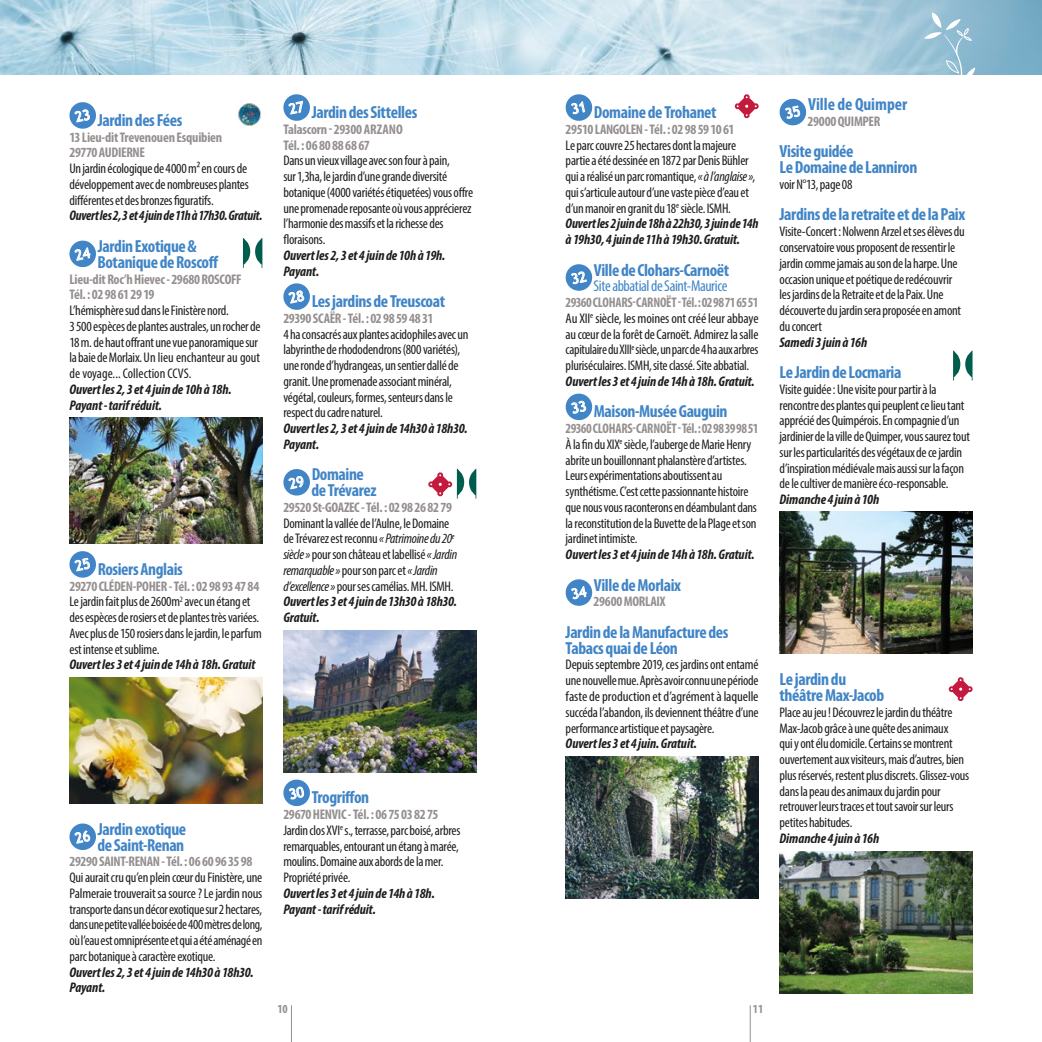
<style>
.page{position:relative;width:1042px;height:1042px;background:#fff}
.page>*{position:absolute;margin:0;border:0;box-sizing:border-box;transform-origin:0 0}
.t1{font:700 condensed 17.5px/15.8px "Myriad Pro";letter-spacing:-.025em;color:#4185c6}
.t2{font:700 condensed 17.5px "Myriad Pro";color:#4185c6}
.t3{font:condensed 15.75px "Myriad Pro";letter-spacing:-.025em;color:#4185c6}
.t4{font:condensed 14px/15.8px "Myriad Pro";letter-spacing:-.02em;color:#1d1d1b}
.t5{font:italic 700 condensed 14px/15.8px "Myriad Pro";letter-spacing:-.005em;color:#1d1d1b}
.t6{font:700 condensed 14px/15.8px "Myriad Pro";letter-spacing:-.025em;color:#95908f}
.t7{font:700 condensed 12.25px "Myriad Pro";color:#95908f}
.s1{font-weight:700;color:#95908f}
.s2{font-style:italic}
.s3{font-weight:700;font-style:italic}
</style>
<div class="page">
<hr style="left:750px;top:1005px;width:1px;height:37px;background:#95908f">
<hr style="left:291px;top:1005px;width:1px;height:37px;background:#95908f">
<svg style="left:735px;top:94px;width:23px;height:24px"></svg>
<img style="left:238px;top:103px;width:23px;height:23px">
<svg style="left:243px;top:238px;width:19px;height:30px"></svg>
<svg style="left:953px;top:350px;width:19px;height:30px"></svg>
<svg style="left:949px;top:677px;width:23px;height:24px"></svg>
<svg style="left:428px;top:468px;width:48px;height:31px"></svg>
<img style="left:0;top:0;width:1042px;height:74px">
<svg style="left:924px;top:12px;width:51px;height:63px;background:#9ec4d7"></svg>
<img style="left:69px;top:417px;width:193px;height:126px">
<img style="left:69px;top:677px;width:193px;height:126px">
<img style="left:283px;top:630px;width:193px;height:142px">
<img style="left:566px;top:756px;width:192px;height:142px">
<img style="left:779px;top:851px;width:193px;height:142px">
<img style="left:779px;top:512px;width:193px;height:142px">
<svg style="left:565px;top:94px;width:28px;height:27px"></svg>
<svg style="left:565px;top:264px;width:28px;height:27px"></svg>
<svg style="left:565px;top:393px;width:28px;height:28px"></svg>
<svg style="left:565px;top:579px;width:28px;height:27px"></svg>
<svg style="left:69px;top:102px;width:27px;height:27px"></svg>
<svg style="left:69px;top:240px;width:27px;height:28px"></svg>
<svg style="left:69px;top:551px;width:27px;height:27px"></svg>
<svg style="left:69px;top:823px;width:27px;height:27px"></svg>
<svg style="left:779px;top:98px;width:28px;height:28px"></svg>
<svg style="left:283px;top:94px;width:27px;height:27px"></svg>
<svg style="left:283px;top:283px;width:27px;height:27px"></svg>
<svg style="left:283px;top:469px;width:27px;height:27px"></svg>
<svg style="left:283px;top:779px;width:27px;height:28px"></svg>
<p class="t1" style="left:98px;top:112px;width:86px">Jardin des Fées</p>
<p class="t6" style="left:69px;top:129px;width:154px">13 Lieu-dit Trevenouen Esquibien<br>29770 AUDIERNE</p>
<p class="t4" style="left:69px;top:161px;width:181px">Un jardin écologique de 4000 m² en cours de développement avec de nombreuses plantes différentes et des bronzes figuratifs.</p>
<p class="t5" style="left:69px;top:208px;width:194px">Ouvert les 2, 3 et 4 juin de 11h à 17h30. Gratuit.</p>
<p class="t1" style="left:97px;top:238px;width:123px">Jardin Exotique &amp;<br>Botanique de Roscoff</p>
<p class="t6" style="left:69px;top:271px;width:174px">Lieu-dit Roc’h Hievec - 29680 ROSCOFF<br>Tél. : 02 98 61 29 19</p>
<p class="t4" style="left:69px;top:302px;width:192px">L’hémisphère sud dans le Finistère nord.<br>3 500 espèces de plantes australes, un rocher de 18 m. de haut offrant une vue panoramique sur la baie de Morlaix. Un lieu enchanteur au gout de voyage... Collection CCVS.</p>
<p class="t5" style="left:69px;top:381px;width:164px">Ouvert les 2, 3 et 4 juin de 10h à 18h.<br>Payant - tarif réduit.</p>
<p class="t1" style="left:98px;top:561px;width:87px">Rosiers Anglais</p>
<p class="t4" style="left:69px;top:578px;width:194px"><span class="s1">29270 CLÉDEN-POHER - Tél. : 02 98 93 47 84<br></span>Le jardin fait plus de 2600m<sup>2</sup> avec un étang et des espèces de rosiers et de plantes très variées.<br>Avec plus de 150 rosiers dans le jardin, le parfum est intense et sublime.</p>
<p class="t5" style="left:69px;top:656px;width:187px">Ouvert les 3 et 4 juin de 14h à 18h. Gratuit</p>
<p class="t1" style="left:312px;top:104px;width:107px">Jardin des Sittelles</p>
<p class="t6" style="left:283px;top:121px;width:121px">Talascorn - 29300 ARZANO<br>Tél. : 06 80 88 68 67</p>
<p class="t4" style="left:283px;top:153px;width:191px">Dans un vieux village avec son four à pain,<br>sur 1,3ha, le jardin d’une grande diversité botanique (4000 variétés étiquetées) vous offre une promenade reposante où vous apprécierez l’harmonie des massifs et la richesse des floraisons.</p>
<p class="t5" style="left:283px;top:247px;width:163px">Ouvert les 2, 3 et 4 juin de 10h à 19h.<br>Payant.</p>
<p class="t1" style="left:312px;top:293px;width:135px">Les jardins de Treuscoat</p>
<p class="t6" style="left:283px;top:310px;width:151px">29390 SCAËR - Tél. : 02 98 59 48 31</p>
<p class="t4" style="left:283px;top:326px;width:187px">4 ha consacrés aux plantes acidophiles avec un labyrinthe de rhododendrons (800 variétés), une ronde d’hydrangeas, un sentier dallé de granit. Une promenade associant minéral, végétal, couleurs, formes, senteurs dans le respect du cadre naturel.</p>
<p class="t5" style="left:283px;top:420px;width:186px">Ouvert les 2, 3 et 4 juin de 14h30 à 18h30.<br>Payant.</p>
<p class="t1" style="left:311px;top:466px;width:67px">Domaine de Trévarez</p>
<p class="t6" style="left:283px;top:499px;width:170px">29520 St-GOAZEC - Tél. : 02 98 26 82 79</p>
<p class="t4" style="left:283px;top:515px;width:175px">Dominant la vallée de l’Aulne, le Domaine de Trévarez est reconnu <span class="s2">« Patrimoine du 20</span><sup>e </sup><span class="s2">siècle »</span> pour son château et labellisé <span class="s2">« Jardin remarquable »</span> pour son parc et <span class="s2">« Jardin d’excellence »</span> pour ses camélias. MH. ISMH.<br><span class="s3">Ouvert les 3 et 4 juin de 13h30 à 18h30.<br>Gratuit.</span></p>
<p class="t1" style="left:594px;top:104px;width:124px">Domaine de Trohanet</p>
<p class="t6" style="left:566px;top:121px;width:170px">29510 LANGOLEN - Tél. : 02 98 59 10 61</p>
<p class="t4" style="left:566px;top:137px;width:194px">Le parc couvre 25 hectares dont la majeure partie a été dessinée en 1872 par Denis Bühler qui a réalisé un parc romantique, <span class="s2">« à l’anglaise »</span>, qui s’articule autour d’une vaste pièce d’eau et d’un manoir en granit du 18<sup>e</sup> siècle. ISMH.<br><span class="s3">Ouvert les 2 juin de 18h à 22h30, 3 juin de 14h à 19h30, 4 juin de 11h à 19h30. Gratuit.</span></p>
<p class="t1" style="left:594px;top:261px;width:137px">Ville de Clohars-Carnoët</p>
<p class="t3" style="left:594px;top:277px;width:135px">Site abbatial de Saint-Maurice</p>
<p class="t4" style="left:566px;top:294px;width:194px;text-align:justify"><span class="s1">29360 CLOHARS-CARNOËT - Tél. : 02 98 71 65 51<br></span>Au XII<sup>e</sup> siècle, les moines ont créé leur abbaye au cœur de la forêt de Carnoët. Admirez la salle capitulaire du XIII<sup>e</sup> siècle, un parc de 4 ha aux arbres pluriséculaires. ISMH, site classé. Site abbatial.</p>
<p class="t5" style="left:566px;top:373px;width:190px">Ouvert les 3 et 4 juin de 14h à 18h. Gratuit.</p>
<p class="t1" style="left:594px;top:403px;width:135px">Maison-Musée Gauguin</p>
<p class="t4" style="left:566px;top:420px;width:194px"><span class="s1">29360 CLOHARS-CARNOËT - Tél. : 02 98 39 98 51<br></span>À la fin du XIX<sup>e</sup> siècle, l’auberge de Marie Henry abrite un bouillonnant phalanstère d’artistes.<br>Leurs expérimentations aboutissent au synthétisme. C’est cette passionnante histoire que nous vous raconterons en déambulant dans la reconstitution de la Buvette de la Plage et son jardinet intimiste.</p>
<p class="t5" style="left:566px;top:546px;width:190px">Ouvert les 3 et 4 juin de 14h à 18h. Gratuit.</p>
<p class="t1" style="left:594px;top:576px;width:89px">Ville de Morlaix</p>
<p class="t6" style="left:594px;top:593px;width:73px">29600 MORLAIX</p>
<p class="t1" style="left:566px;top:624px;width:164px">Jardin de la Manufacture des<br>Tabacs quai de Léon</p>
<p class="t4" style="left:566px;top:657px;width:194px;text-align:justify">Depuis septembre 2019, ces jardins ont entamé une nouvelle mue. Après avoir connu une période faste de production et d’agrément à laquelle succéda l’abandon, ils deviennent théâtre d’une performance artistique et paysagère.</p>
<p class="t5" style="left:566px;top:735px;width:133px">Ouvert les 3 et 4 juin. Gratuit.</p>
<p class="t1" style="left:97px;top:821px;width:90px">Jardin exotique de Saint-Renan</p>
<p class="t6" style="left:69px;top:853px;width:185px">29290 SAINT-RENAN - Tél. : 06 60 96 35 98</p>
<p class="t4" style="left:69px;top:869px;width:194px;text-align:justify">Qui aurait cru qu’en plein cœur du Finistère, une Palmeraie trouverait sa source ? Le jardin nous transporte dans un décor exotique sur 2 hectares, dans une petite vallée boisée de 400 mètres de long, où l’eau est omniprésente et qui a été aménagé en parc botanique à caractère exotique.</p>
<p class="t5" style="left:69px;top:964px;width:186px">Ouvert les 2, 3 et 4 juin de 14h30 à 18h30.<br>Payant.</p>
<p class="t1" style="left:312px;top:789px;width:59px">Trogriffon</p>
<p class="t4" style="left:283px;top:806px;width:179px"><span class="s1">29670 HENVIC - Tél. : 06 75 03 82 75<br></span>Jardin clos XVI<sup>e</sup> s., terrasse, parc boisé, arbres remarquables, entourant un étang à marée, moulins. Domaine aux abords de la mer.<br>Propriété privée.</p>
<p class="t5" style="left:283px;top:885px;width:153px">Ouvert les 3 et 4 juin de 14h à 18h.<br>Payant - tarif réduit.</p>
<p class="t7" style="left:277px;top:1001px;width:12px">10</p>
<p class="t7" style="left:753px;top:1001px;width:12px">11</p>
<p class="t2" style="left:808px;top:93px;width:101px">Ville de Quimper</p>
<p class="t6" style="left:807px;top:113px;width:74px">29000 QUIMPER</p>
<p class="t1" style="left:779px;top:143px;width:139px">Visite guidée<br>Le Domaine de Lanniron</p>
<p class="t4" style="left:779px;top:176px;width:74px">voir N°13, page 08</p>
<p class="t1" style="left:779px;top:206px;width:187px">Jardins de la retraite et de la Paix</p>
<p class="t4" style="left:779px;top:224px;width:187px">Visite-Concert : Nolwenn Arzel et ses élèves du conservatoire vous proposent de ressentir le jardin comme jamais au son de la harpe. Une occasion unique et poétique de redécouvrir les jardins de la Retraite et de la Paix. Une découverte du jardin sera proposée en amont du concert</p>
<p class="t5" style="left:779px;top:334px;width:89px">Samedi 3 juin à 16h</p>
<p class="t1" style="left:779px;top:364px;width:123px">Le Jardin de Locmaria</p>
<p class="t4" style="left:779px;top:381px;width:192px">Visite guidée : Une visite pour partir à la rencontre des plantes qui peuplent ce lieu tant apprécié des Quimpérois. En compagnie d’un jardinier de la ville de Quimper, vous saurez tout sur les particularités des végétaux de ce jardin d’inspiration médiévale mais aussi sur la façon de le cultiver de manière éco-responsable.</p>
<p class="t5" style="left:779px;top:491px;width:101px">Dimanche 4 juin à 10h</p>
<p class="t1" style="left:779px;top:671px;width:106px">Le jardin du théâtre Max-Jacob</p>
<p class="t4" style="left:779px;top:704px;width:191px">Place au jeu ! Découvrez le jardin du théâtre Max-Jacob grâce à une quête des animaux<br>qui y ont élu domicile. Certains se montrent ouvertement aux visiteurs, mais d’autres, bien plus réservés, restent plus discrets. Glissez-vous dans la peau des animaux du jardin pour retrouver leurs traces et tout savoir sur leurs petites habitudes.</p>
<p class="t5" style="left:779px;top:830px;width:101px">Dimanche 4 juin à 16h</p>
</div>
